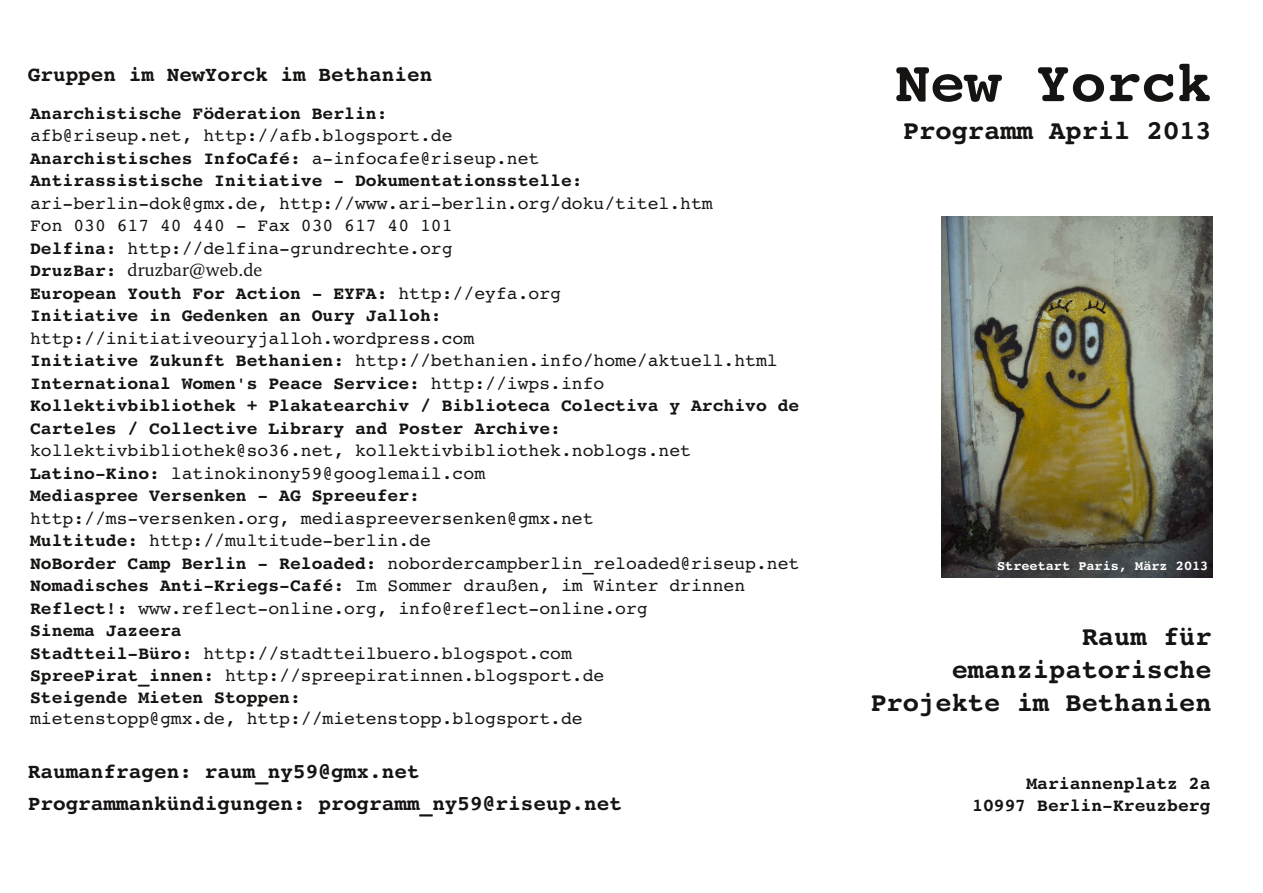
<style>
.page{position:relative;width:1263px;height:893px;background:#fff}
.page>*{position:absolute;margin:0;border:0;box-sizing:border-box;transform-origin:0 0}
.t1{font:700 58.5px "Courier 10 Pitch BT";color:#161412}
.t2{font:700 27px/33px "Courier 10 Pitch BT";color:#161412;text-align:right}
.t3{font:700 21px/31.5px "Courier 10 Pitch BT";color:#161412}
.t4{font:18px/22.4px "Courier 10 Pitch BT";color:#161412}
.t5{font:700 18px/22.5px "Courier 10 Pitch BT";color:#161412}
.t6{font:18px "Charter BT";color:#161412}
.t7{font:700 13.5px "Courier 10 Pitch BT";color:#fff}
.s1{font-weight:400}
.s2{font-weight:700}
.s3{font-family:"Courier 10 Pitch BT";font-weight:700}
</style>
<div class="page">
<img style="left:941px;top:216px;width:272px;height:362px">
<p class="t3" style="left:28px;top:60px;width:406px">Gruppen im NewYorck im Bethanien</p>
<p class="t5" style="left:30px;top:103px;width:359px">Anarchistische Föderation Berlin:</p>
<p class="t5" style="left:30px;top:126px;width:554px"><span class="s1">afb@riseup.net, http://afb.blogsport.de<br></span>Anarchistisches InfoCafé: <span class="s1">a-infocafe@riseup.net<br></span>Antirassistische Initiative - Dokumentationsstelle:</p>
<p class="t4" style="left:30px;top:193px;width:684px">ari-berlin-dok@gmx.de, http://www.ari-berlin.org/doku/titel.htm<br>Fon 030 617 40 440 - Fax 030 617 40 101<br><span class="s2">Delfina:</span> http://delfina-grundrechte.org</p>
<p class="t6" style="left:30px;top:263px;width:234px"><span class="s3">DruzBar:</span> druzbar@web.de</p>
<p class="t5" style="left:30px;top:283px;width:532px">European Youth For Action - EYFA: <span class="s1">http://eyfa.org<br></span>Initiative in Gedenken an Oury Jalloh:</p>
<p class="t5" style="left:30px;top:328px;width:771px"><span class="s1">http://initiativeouryjalloh.wordpress.com<br></span>Initiative Zukunft Bethanien: <span class="s1">http://bethanien.info/home/aktuell.html </span>International Women's Peace Service: <span class="s1">http://iwps.info </span>Kollektivbibliothek + Plakatearchiv / Biblioteca Colectiva y Archivo de Carteles / Collective Library and Poster Archive:</p>
<p class="t4" style="left:30px;top:441px;width:662px">kollektivbibliothek@so36.net, kollektivbibliothek.noblogs.net<br><span class="s2">Latino-Kino:</span> latinokinony59@googlemail.com<br><span class="s2">Mediaspree Versenken - AG Spreeufer:</span></p>
<p class="t4" style="left:30px;top:508px;width:771px">http://ms-versenken.org, mediaspreeversenken@gmx.net<br><span class="s2">Multitude:</span> http://multitude-berlin.de<br><span class="s2">NoBorder Camp Berlin - Reloaded:</span> nobordercampberlin_reloaded@riseup.net <span class="s2">Nomadisches Anti-Kriegs-Café:</span> Im Sommer draußen, im Winter drinnen <span class="s2">Reflect!:</span> www.reflect-online.org, info@reflect-online.org<br><span class="s2">Sinema Jazeera<br>Stadtteil-Büro:</span> http://stadtteilbuero.blogspot.com<br><span class="s2">SpreePirat_innen:</span> http://spreepiratinnen.blogsport.de<br><span class="s2">Steigende Mieten Stoppen:</span></p>
<p class="t4" style="left:30px;top:709px;width:554px">mietenstopp@gmx.de, http://mietenstopp.blogsport.de</p>
<p class="t3" style="left:28px;top:758px;width:596px">Raumanfragen: raum_ny59@gmx.net<br>Programmankündigungen: programm_ny59@riseup.net</p>
<h1 class="t1" style="left:895px;top:64px;width:318px">New Yorck</h1>
<h2 class="t2" style="left:903px;top:116px;width:310px">Programm April 2013</h2>
<p class="t7" style="left:997px;top:561px;width:213px">Streetart Paris, März 2013</p>
<h2 class="t2" style="left:870px;top:623px;width:343px">Raum für emanzipatorische<br>Projekte im Bethanien</h2>
<p class="t5" style="left:972px;top:773px;width:240px;text-align:right">Mariannenplatz 2a<br>10997 Berlin-Kreuzberg</p>
</div>
